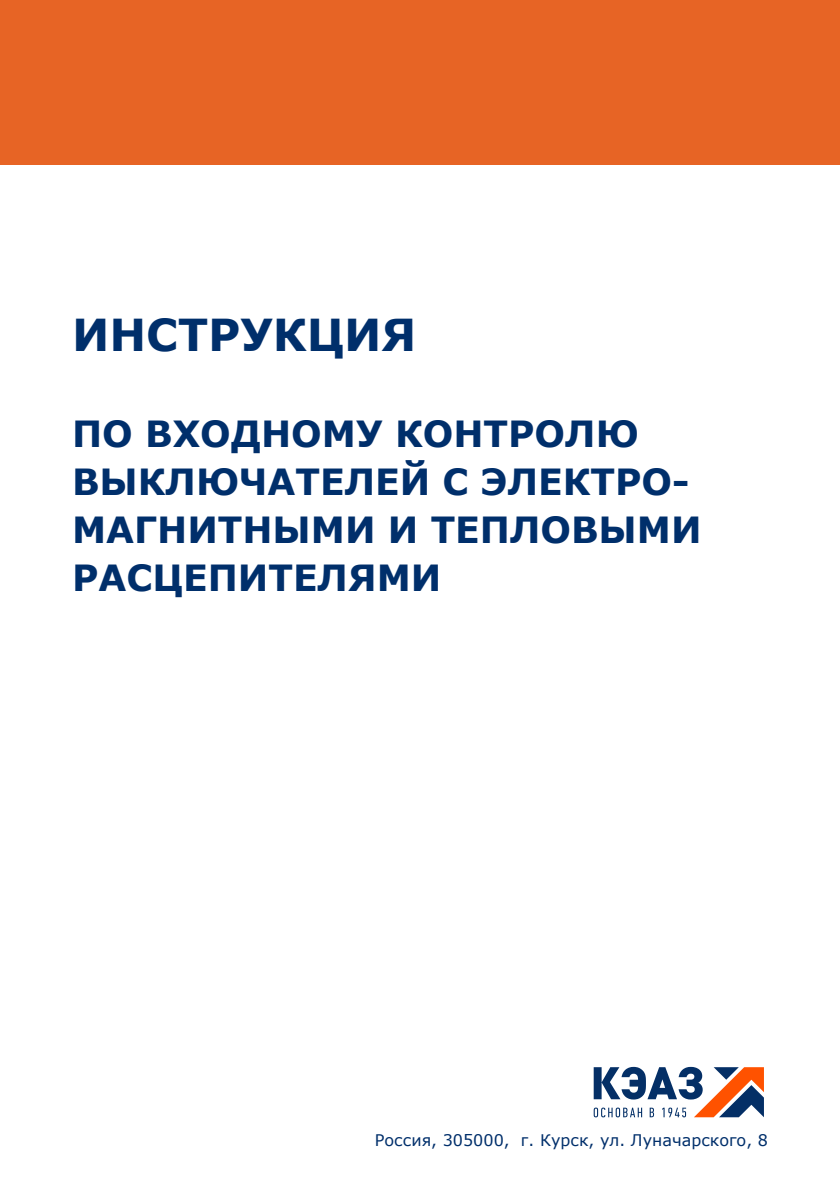
<style>
.page{position:relative;width:840px;height:1191px;background:#fff}
.page>*{position:absolute;margin:0;border:0;box-sizing:border-box;transform-origin:0 0}
.t1{font:700 44px "Verdana";color:#002f6b}
.t2{font:700 36px/48px "Verdana";color:#002f6b}
.t3{font:16px "Verdana";color:#002f6b}
</style>
<div class="page">
<div style="left:0;top:0;width:839px;height:164px;background:#e76425"></div>
<svg style="left:593px;top:1066px;width:170px;height:51px"></svg>
<p class="t1" style="left:72px;top:304px;width:346px">ИНСТРУКЦИЯ</p>
<p class="t2" style="left:72px;top:409px;width:630px">ПО ВХОДНОМУ КОНТРОЛЮ<br>ВЫКЛЮЧАТЕЛЕЙ С ЭЛЕКТРО-<br>МАГНИТНЫМИ И ТЕПЛОВЫМИ<br>РАСЦЕПИТЕЛЯМИ</p>
<p class="t3" style="left:375px;top:1128px;width:394px">Россия, 305000, г. Курск, ул. Луначарского, 8</p>
</div>
